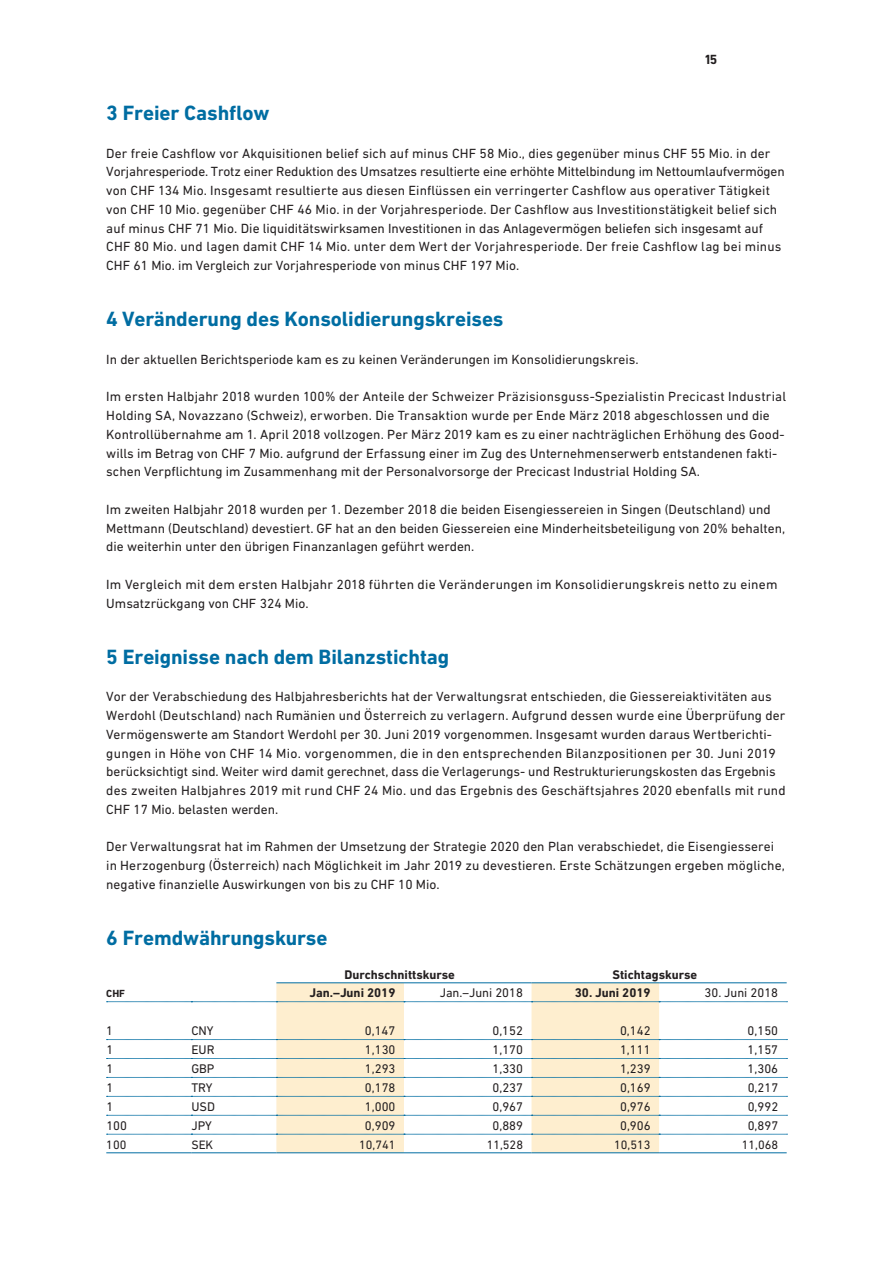
<style>
.page{position:relative;width:893px;height:1263px;background:#fff}
.page>*{position:absolute;margin:0;border:0;box-sizing:border-box;transform-origin:0 0}
.t1{font:700 21px "DIN Next W1 G";letter-spacing:-.005em;color:#006da2}
.t2{font:13.5px/18.8px "DIN Next W1 G";letter-spacing:.005em;color:#231f20}
.t3{font:700 13.5px "DIN Next W1 G";color:#231f20}
.t4{font:12.75px "DIN Next W1 G";color:#231f20}
.t5{font:700 12.75px "DIN Next W1 G";color:#231f20}
.t6{font:12.3px "DIN Next W1 G";color:#231f20}
.t7{font:700 10.5px "DIN Next W1 G";color:#231f20}
</style>
<div class="page">
<svg style="left:106px;top:983px;width:681px;height:152px"></svg>
<svg style="left:276px;top:983px;width:383px;height:169px;fill:#feeecf"></svg>
<svg style="left:107px;top:1001px;width:680px;height:1px"></svg>
<svg style="left:107px;top:1039px;width:680px;height:1px"></svg>
<svg style="left:107px;top:1058px;width:680px;height:1px"></svg>
<svg style="left:107px;top:1077px;width:680px;height:1px"></svg>
<svg style="left:107px;top:1096px;width:680px;height:1px"></svg>
<svg style="left:107px;top:1115px;width:680px;height:1px"></svg>
<svg style="left:107px;top:1134px;width:680px;height:1px"></svg>
<hr style="left:276px;top:982px;width:128px;height:1px;background:#006da2">
<hr style="left:404px;top:982px;width:127px;height:1px;background:#006da2">
<hr style="left:531px;top:982px;width:128px;height:1px;background:#006da2">
<hr style="left:659px;top:982px;width:128px;height:1px;background:#006da2">
<hr style="left:106px;top:1152px;width:85px;height:1px;background:#006da2">
<hr style="left:191px;top:1152px;width:85px;height:1px;background:#006da2">
<hr style="left:276px;top:1152px;width:128px;height:1px;background:#006da2">
<hr style="left:404px;top:1152px;width:127px;height:1px;background:#006da2">
<hr style="left:531px;top:1152px;width:128px;height:1px;background:#006da2">
<hr style="left:659px;top:1152px;width:128px;height:1px;background:#006da2">
<p class="t3" style="left:704px;top:51px;width:15px">15</p>
<h1 class="t1" style="left:106px;top:101px;width:165px">3 Freier Cashflow</h1>
<p class="t2" style="left:106px;top:143px;width:680px">Der freie Cashflow vor Akquisitionen belief sich auf minus CHF 58 Mio., dies gegenüber minus CHF 55 Mio. in der Vorjahresperiode. Trotz einer Reduktion des Umsatzes resultierte eine erhöhte Mittelbindung im Nettoumlaufvermögen von CHF 134 Mio. Insgesamt resultierte aus diesen Einflüssen ein verringerter Cashflow aus operativer Tätigkeit von CHF 10 Mio. gegenüber CHF 46 Mio. in der Vorjahresperiode. Der Cashflow aus Investitionstätigkeit belief sich auf minus CHF 71 Mio. Die liquiditätswirksamen Investitionen in das Anlagevermögen beliefen sich insgesamt auf CHF 80 Mio. und lagen damit CHF 14 Mio. unter dem Wert der Vorjahresperiode. Der freie Cashflow lag bei minus CHF 61 Mio. im Vergleich zur Vorjahresperiode von minus CHF 197 Mio.</p>
<h1 class="t1" style="left:106px;top:307px;width:399px">4 Veränderung des Konsolidierungskreises</h1>
<p class="t2" style="left:106px;top:350px;width:534px">In der aktuellen Berichtsperiode kam es zu keinen Veränderungen im Konsolidierungskreis.</p>
<p class="t2" style="left:106px;top:387px;width:681px">Im ersten Halbjahr 2018 wurden 100% der Anteile der Schweizer Präzisionsguss-Spezialistin Precicast Industrial Holding SA, Novazzano (Schweiz), erworben. Die Transaktion wurde per Ende März 2018 abgeschlossen und die Kontrollübernahme am 1. April 2018 vollzogen. Per März 2019 kam es zu einer nachträglichen Erhöhung des Good&shy;wills im Betrag von CHF 7 Mio. aufgrund der Erfassung einer im Zug des Unternehmenserwerb entstandenen fakti&shy;schen Verpflichtung im Zusammenhang mit der Personalvorsorge der Precicast Industrial Holding SA.</p>
<p class="t2" style="left:106px;top:500px;width:680px">Im zweiten Halbjahr 2018 wurden per 1. Dezember 2018 die beiden Eisengiessereien in Singen (Deutschland) und<br>Mettmann (Deutschland) devestiert. GF hat an den beiden Giessereien eine Minderheitsbeteiligung von 20% behalten, die weiterhin unter den übrigen Finanzanlagen geführt werden.</p>
<p class="t2" style="left:106px;top:575px;width:673px">Im Vergleich mit dem ersten Halbjahr 2018 führten die Veränderungen im Konsolidierungskreis netto zu einem<br>Umsatzrückgang von CHF 324 Mio.</p>
<h1 class="t1" style="left:106px;top:644px;width:345px">5 Ereignisse nach dem Bilanzstichtag</h1>
<p class="t2" style="left:106px;top:687px;width:681px">Vor der Verabschiedung des Halbjahresberichts hat der Verwaltungsrat entschieden, die Giessereiaktivitäten aus Werdohl (Deutschland) nach Rumänien und Österreich zu verlagern. Aufgrund dessen wurde eine Überprüfung der Vermögenswerte am Standort Werdohl per 30. Juni 2019 vorgenommen. Insgesamt wurden daraus Wertberichti&shy;gungen in Höhe von CHF 14 Mio. vorgenommen, die in den entsprechenden Bilanzpositionen per 30. Juni 2019 berücksichtigt sind. Weiter wird damit gerechnet, dass die Verlagerungs- und Restrukturierungskosten das Ergebnis des zweiten Halbjahres 2019 mit rund CHF 24 Mio. und das Ergebnis des Geschäftsjahres 2020 ebenfalls mit rund CHF 17 Mio. belasten werden.</p>
<p class="t2" style="left:106px;top:837px;width:680px">Der Verwaltungsrat hat im Rahmen der Umsetzung der Strategie 2020 den Plan verabschiedet, die Eisengiesserei in Herzogenburg (Österreich) nach Möglichkeit im Jahr 2019 zu devestieren. Erste Schätzungen ergeben mögliche, negative finanzielle Auswirkungen von bis zu CHF 10 Mio.</p>
<h1 class="t1" style="left:106px;top:926px;width:223px">6 Fremdwährungskurse</h1>
<p class="t5" style="left:345px;top:967px;width:112px">Durchschnittskurse</p>
<p class="t5" style="left:612px;top:967px;width:86px">Stichtagskurse</p>
<p class="t7" style="left:106px;top:988px;width:20px">CHF</p>
<p class="t5" style="left:309px;top:986px;width:87px">Jan.–Juni 2019</p>
<p class="t4" style="left:440px;top:986px;width:85px">Jan.–Juni 2018</p>
<p class="t5" style="left:575px;top:986px;width:77px">30. Juni 2019</p>
<p class="t4" style="left:705px;top:986px;width:75px">30. Juni 2018</p>
<p class="t4" style="left:106px;top:1023px;width:8px">1</p>
<p class="t4" style="left:191px;top:1023px;width:24px">CNY</p>
<p class="t4" style="left:365px;top:1023px;width:32px">0,147</p>
<p class="t4" style="left:492px;top:1023px;width:32px">0,152</p>
<p class="t4" style="left:620px;top:1023px;width:32px">0,142</p>
<p class="t4" style="left:748px;top:1023px;width:32px">0,150</p>
<p class="t4" style="left:106px;top:1042px;width:8px">1</p>
<p class="t4" style="left:191px;top:1042px;width:25px">EUR</p>
<p class="t4" style="left:365px;top:1042px;width:32px">1,130</p>
<p class="t4" style="left:492px;top:1042px;width:32px">1,170</p>
<p class="t4" style="left:620px;top:1042px;width:32px">1,111</p>
<p class="t4" style="left:748px;top:1042px;width:32px">1,157</p>
<p class="t4" style="left:106px;top:1061px;width:8px">1</p>
<p class="t4" style="left:191px;top:1061px;width:25px">GBP</p>
<p class="t4" style="left:365px;top:1061px;width:32px">1,293</p>
<p class="t4" style="left:492px;top:1061px;width:32px">1,330</p>
<p class="t4" style="left:620px;top:1061px;width:32px">1,239</p>
<p class="t4" style="left:748px;top:1061px;width:32px">1,306</p>
<p class="t4" style="left:106px;top:1080px;width:8px">1</p>
<p class="t4" style="left:191px;top:1080px;width:23px">TRY</p>
<p class="t4" style="left:365px;top:1080px;width:32px">0,178</p>
<p class="t4" style="left:492px;top:1080px;width:32px">0,237</p>
<p class="t4" style="left:620px;top:1080px;width:32px">0,169</p>
<p class="t4" style="left:748px;top:1080px;width:32px">0,217</p>
<p class="t4" style="left:106px;top:1099px;width:8px">1</p>
<p class="t4" style="left:191px;top:1099px;width:25px">USD</p>
<p class="t4" style="left:365px;top:1099px;width:32px">1,000</p>
<p class="t4" style="left:492px;top:1099px;width:32px">0,967</p>
<p class="t4" style="left:620px;top:1099px;width:32px">0,976</p>
<p class="t4" style="left:748px;top:1099px;width:32px">0,992</p>
<p class="t4" style="left:106px;top:1118px;width:22px">100</p>
<p class="t4" style="left:191px;top:1118px;width:22px">JPY</p>
<p class="t4" style="left:365px;top:1118px;width:32px">0,909</p>
<p class="t4" style="left:492px;top:1118px;width:32px">0,889</p>
<p class="t4" style="left:620px;top:1118px;width:32px">0,906</p>
<p class="t4" style="left:748px;top:1118px;width:32px">0,897</p>
<p class="t6" style="left:106px;top:1137px;width:22px">100</p>
<p class="t6" style="left:191px;top:1137px;width:23px">SEK</p>
<p class="t6" style="left:359px;top:1137px;width:38px">10,741</p>
<p class="t6" style="left:487px;top:1137px;width:38px">11,528</p>
<p class="t6" style="left:614px;top:1137px;width:38px">10,513</p>
<p class="t6" style="left:742px;top:1137px;width:38px">11,068</p>
</div>
